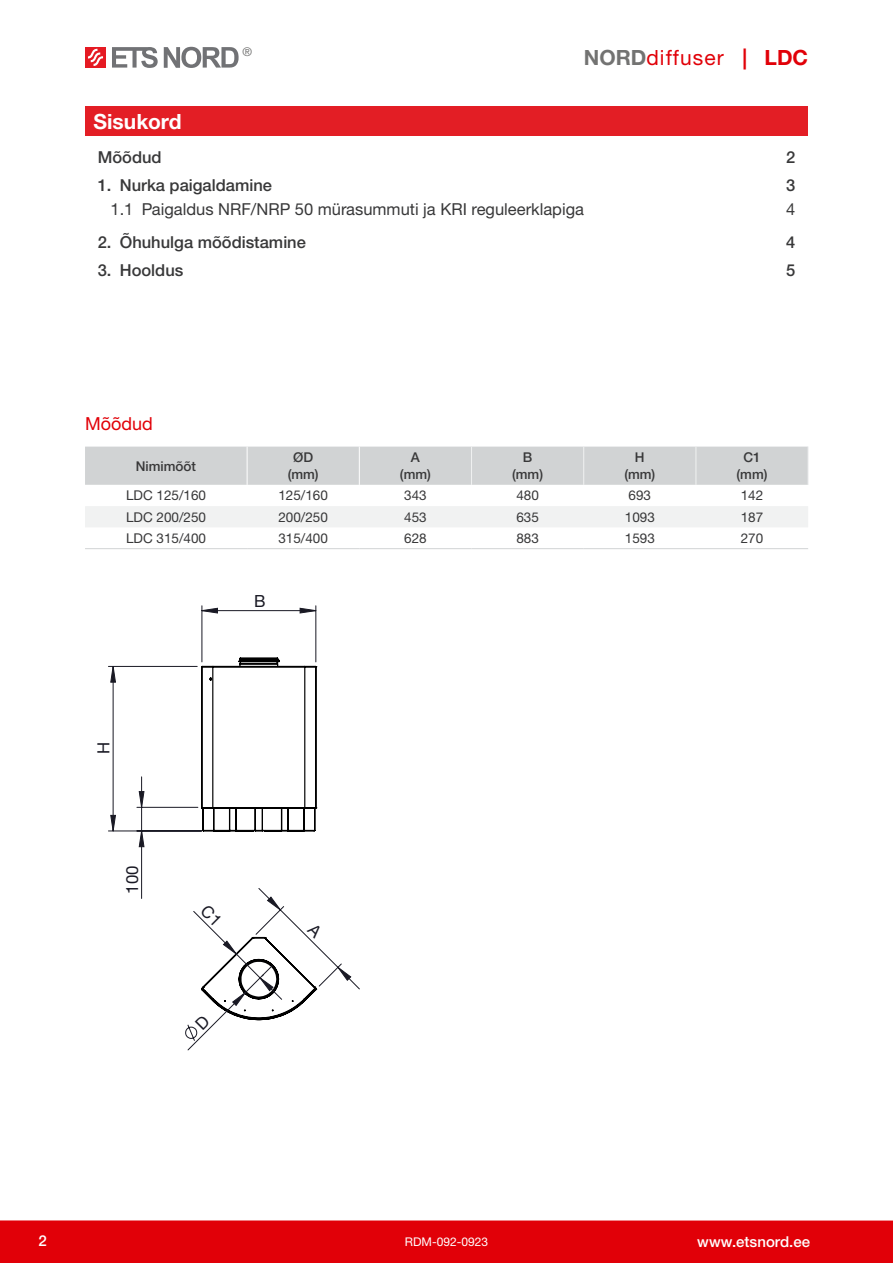
<style>
.page{position:relative;width:893px;height:1263px;background:#fff}
.page>*{position:absolute;margin:0;border:0;box-sizing:border-box;transform-origin:0 0}
.t1{font:21px "Helvetica Neue LTW1 G";letter-spacing:.05em;color:#e10008}
.Tootenimi{font:700 21px "Helvetica Neue LTW1 G";color:#fff}
.Pealkiri{font:18px "Helvetica Neue LTW1 G";color:#e10008}
.t2{font:16.8px "Helvetica Neue LTW1 G";color:#191924}
.t3{font:500 16.5px "Helvetica Neue LTW1 G";color:#383839}
.t4{font:16.5px "Helvetica Neue LTW1 G";color:#383839}
.t5{font:500 15px "Helvetica Neue LTW1 G";color:#fff}
.Tabeltekst{font:13.5px "Helvetica Neue LTW1 G";color:#383839}
.Tabeli_päis{font:500 13.5px/16.2px "Helvetica Neue LTW1 G";color:#383839;text-align:center}
.t6{font:12px "Helvetica Neue LTW1 G";color:#fff}
.t7{font:12px "Helvetica Neue LTW1 G";color:#737372}
.s1{font-weight:700;color:#737372}
.s2{font-weight:700}
</style>
<div class="page">
<div style="left:0;top:1220px;width:893px;height:43px;background:#e10008"></div>
<div style="left:85px;top:47px;width:21px;height:21px;background:#e51a23"></div>
<svg style="left:112px;top:47px;width:46px;height:21px"></svg>
<svg style="left:164px;top:47px;width:75px;height:21px"></svg>
<svg style="left:88px;top:49px;width:15px;height:17px"></svg>
<div style="left:85px;top:106px;width:723px;height:30px;background:#e31e25"></div>
<div style="left:85px;top:447px;width:723px;height:38px;background:#d1d3d4"></div>
<div style="left:85px;top:506px;width:723px;height:21px;background:#f1f2f2"></div>
<hr style="left:247px;top:447px;width:1px;height:38px;background:#fff">
<hr style="left:359px;top:447px;width:1px;height:38px;background:#fff">
<hr style="left:85px;top:548px;width:162px;height:1px;background:#d1d3d4">
<hr style="left:247px;top:548px;width:112px;height:1px;background:#d1d3d4">
<hr style="left:359px;top:548px;width:112px;height:1px;background:#d1d3d4">
<hr style="left:471px;top:548px;width:113px;height:1px;background:#d1d3d4">
<hr style="left:584px;top:548px;width:112px;height:1px;background:#d1d3d4">
<hr style="left:696px;top:548px;width:112px;height:1px;background:#d1d3d4">
<hr style="left:471px;top:447px;width:1px;height:38px;background:#f1f2f2">
<hr style="left:583px;top:447px;width:1px;height:38px;background:#f1f2f2">
<hr style="left:696px;top:447px;width:1px;height:38px;background:#f1f2f2">
<hr style="left:808px;top:447px;width:1px;height:38px;background:#f1f2f2">
<svg style="left:201px;top:657px;width:116px;height:175px"></svg>
<hr style="left:315px;top:606px;width:1px;height:56px;background:#191924">
<hr style="left:201px;top:606px;width:1px;height:56px;background:#191924">
<hr style="left:137px;top:807px;width:61px;height:1px;background:#191924">
<hr style="left:141px;top:831px;width:1px;height:67px;background:#191924">
<hr style="left:108px;top:830px;width:94px;height:1px;background:#191924">
<hr style="left:108px;top:666px;width:89px;height:1px;background:#191924">
<svg style="left:201px;top:607px;width:116px;height:7px"></svg>
<svg style="left:110px;top:665px;width:35px;height:182px"></svg>
<svg style="left:185px;top:888px;width:175px;height:162px"></svg>
<p class="t7" style="left:243px;top:44px;width:11px">®</p>
<h1 class="t1" style="left:584px;top:44px;width:226px"><span class="s1">NORD</span>diffuser <span class="s2">| LDC</span></h1>
<p class="Tootenimi" style="left:94px;top:108px;width:90px">Sisukord</p>
<p class="t3" style="left:98px;top:147px;width:65px">Mõõdud</p>
<p class="t3" style="left:786px;top:147px;width:11px">2</p>
<p class="t3" style="left:98px;top:175px;width:176px">1. Nurka paigaldamine</p>
<p class="t3" style="left:786px;top:175px;width:11px">3</p>
<p class="t4" style="left:111px;top:199px;width:475px">1.1 Paigaldus NRF/NRP 50 mürasummuti ja KRI reguleerklapiga</p>
<p class="t4" style="left:786px;top:199px;width:11px">4</p>
<p class="t3" style="left:98px;top:232px;width:210px">2. Õhuhulga mõõdistamine</p>
<p class="t3" style="left:786px;top:232px;width:11px">4</p>
<p class="t3" style="left:98px;top:260px;width:87px">3. Hooldus</p>
<p class="t3" style="left:786px;top:260px;width:11px">5</p>
<p class="Pealkiri" style="left:85px;top:412px;width:69px">Mõõdud</p>
<p class="Tabeli_päis" style="left:136px;top:458px;width:62px">Nimimõõt</p>
<p class="Tabeli_päis" style="left:293px;top:450px;width:22px">ØD</p>
<p class="Tabeli_päis" style="left:288px;top:466px;width:32px">(mm)</p>
<p class="Tabeli_päis" style="left:400px;top:450px;width:32px">A (mm)</p>
<p class="Tabeli_päis" style="left:512px;top:450px;width:32px">B (mm)</p>
<p class="Tabeli_päis" style="left:624px;top:450px;width:32px">H (mm)</p>
<p class="Tabeli_päis" style="left:736px;top:450px;width:32px">C1 (mm)</p>
<p class="Tabeltekst" style="left:126px;top:487px;width:82px">LDC 125/160</p>
<p class="Tabeltekst" style="left:278px;top:487px;width:51px">125/160</p>
<p class="Tabeltekst" style="left:404px;top:487px;width:24px">343</p>
<p class="Tabeltekst" style="left:516px;top:487px;width:24px">480</p>
<p class="Tabeltekst" style="left:629px;top:487px;width:24px">693</p>
<p class="Tabeltekst" style="left:741px;top:487px;width:24px">142</p>
<p class="Tabeltekst" style="left:126px;top:508px;width:82px">LDC 200/250</p>
<p class="Tabeltekst" style="left:278px;top:508px;width:51px">200/250</p>
<p class="Tabeltekst" style="left:404px;top:508px;width:24px">453</p>
<p class="Tabeltekst" style="left:516px;top:508px;width:24px">635</p>
<p class="Tabeltekst" style="left:625px;top:508px;width:32px">1093</p>
<p class="Tabeltekst" style="left:741px;top:508px;width:24px">187</p>
<p class="Tabeltekst" style="left:126px;top:530px;width:82px">LDC 315/400</p>
<p class="Tabeltekst" style="left:278px;top:530px;width:51px">315/400</p>
<p class="Tabeltekst" style="left:404px;top:530px;width:24px">628</p>
<p class="Tabeltekst" style="left:516px;top:530px;width:24px">883</p>
<p class="Tabeltekst" style="left:625px;top:530px;width:32px">1593</p>
<p class="Tabeltekst" style="left:741px;top:530px;width:24px">270</p>
<p class="t2" style="left:93px;top:754px;width:14px;rotate:-90deg">H</p>
<p class="t2" style="left:122px;top:894px;width:29px;rotate:-90deg">100</p>
<p class="t2" style="left:254px;top:590px;width:13px">B</p>
<p class="t5" style="left:38px;top:1232px;width:10px">2</p>
<p class="t6" style="left:405px;top:1234px;width:85px">RDM-092-0923</p>
<p class="t5" style="left:697px;top:1233px;width:114px">www.etsnord.ee</p>
</div>
